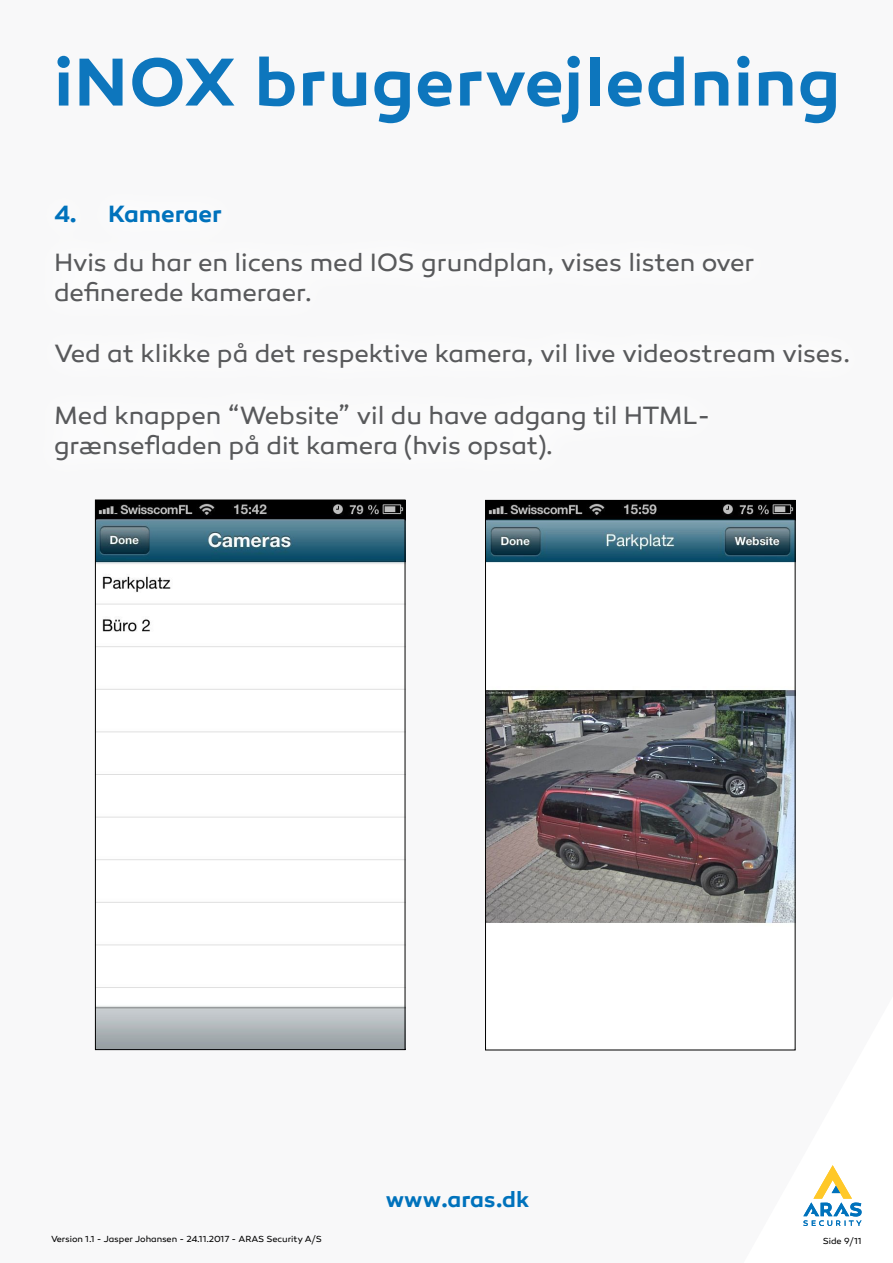
<style>
.page{position:relative;width:893px;height:1263px;background:#fff}
.page>*{position:absolute;margin:0;border:0;box-sizing:border-box;transform-origin:0 0}
.t1{font:600 69px "Canaro";letter-spacing:.015em;color:#0d76bd}
.t2{font:25.5px/30.6px "Canaro";letter-spacing:-.005em;color:#58595b}
.t3{font:600 24px "Canaro";letter-spacing:-.005em;color:#0072bc}
.t4{font:600 22.5px "Canaro";color:#0072bc}
.t5{font:9px "Canaro";letter-spacing:-.005em;color:#000}
</style>
<div class="page">
<svg style="left:803px;top:1165px;width:58px;height:61px"></svg>
<div style="left:28px;top:179px;width:847px;height:308px;background:#f8f8f9"></div>
<img style="left:97px;top:502px;width:306px;height:546px">
<div style="left:95px;top:500px;width:310px;height:550px;border:1px solid #000"></div>
<img style="left:487px;top:502px;width:306px;height:421px">
<div style="left:485px;top:500px;width:310px;height:550px;border:1px solid #000"></div>
<h1 class="t1" style="left:54px;top:40px;width:787px">iNOX brugervejledning</h1>
<p class="t3" style="left:54px;top:199px;width:169px">4. Kameraer</p>
<p class="t2" style="left:54px;top:247px;width:702px">Hvis du har en licens med IOS grundplan, vises listen over definerede kameraer.</p>
<p class="t2" style="left:54px;top:339px;width:798px">Ved at klikke på det respektive kamera, vil live videostream vises.</p>
<p class="t2" style="left:54px;top:400px;width:658px">Med knappen “Website” vil du have adgang til HTML&shy;grænsefladen på dit kamera (hvis opsat).</p>
<p class="t4" style="left:386px;top:1186px;width:145px">www.aras.dk</p>
<p class="t5" style="left:51px;top:1234px;width:273px">Version 1.1 - Jasper Johansen - 24.11.2017 - ARAS Security A/S</p>
<p class="t5" style="left:823px;top:1236px;width:40px">Side 9/11</p>
</div>
